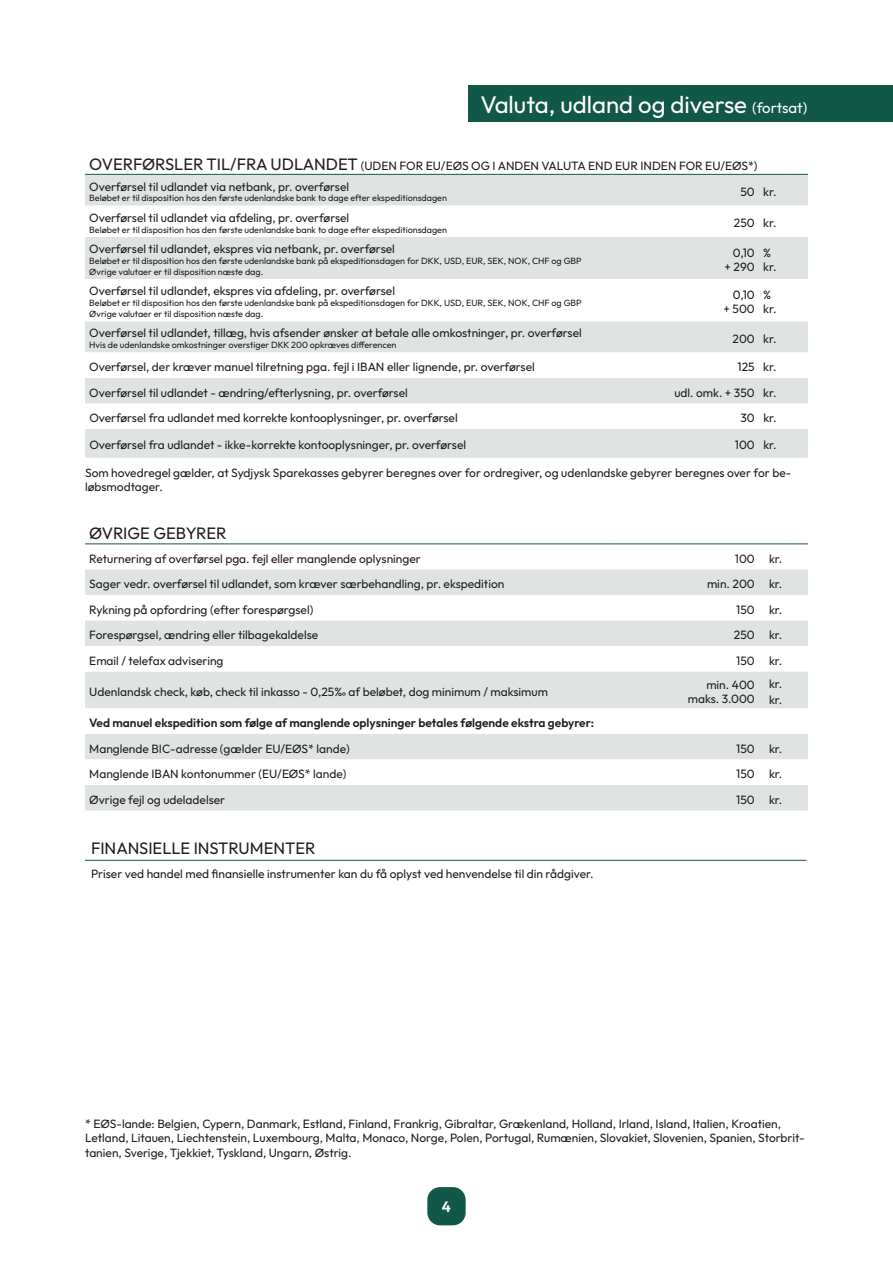
<style>
.page{position:relative;width:893px;height:1263px;background:#fff}
.page>*{position:absolute;margin:0;border:0;box-sizing:border-box;transform-origin:0 0}
.t1{font:24px "Outfit";color:#fff}
.t2{font:16.5px "Outfit";color:#231f20}
.t3{font:600 15px "Outfit";color:#fff}
.t4{font:12px/14.4px "Outfit";color:#231f20}
.t5{font:600 12px "Outfit";color:#231f20}
.t6{font:9px/10.8px "Outfit";color:#231f20}
.s1{font-size:15px}
.s2{font-size:16.5px}
</style>
<div class="page">
<div style="left:85px;top:569px;width:723px;height:241px;background:#dfe4e2"></div>
<svg style="left:85px;top:595px;width:723px;height:190px"></svg>
<hr style="left:85px;top:543px;width:525px;height:1px;background:#115848">
<hr style="left:610px;top:543px;width:149px;height:1px;background:#115848">
<svg style="left:759px;top:543px;width:49px;height:1px"></svg>
<div style="left:468px;top:85px;width:424px;height:37px;background:#115848"></div>
<div style="left:427px;top:1187px;width:39px;height:38px;background:#115848;border-radius:13px"></div>
<div style="left:85px;top:175px;width:723px;height:283px;background:#dfe4e2"></div>
<svg style="left:85px;top:206px;width:723px;height:223px"></svg>
<hr style="left:85px;top:174px;width:525px;height:1px;background:#115848">
<hr style="left:610px;top:174px;width:149px;height:1px;background:#115848">
<svg style="left:759px;top:174px;width:49px;height:1px"></svg>
<hr style="left:85px;top:860px;width:721px;height:1px;background:#115848">
<h1 class="t1" style="left:480px;top:90px;width:328px">Valuta, udland og diverse <span class="s1">(fortsat)</span></h1>
<p class="t4" style="left:89px;top:156px;width:670px;line-height:20.7px"><span class="s2">OVERFØRSLER TIL/FRA UDLANDET</span> (UDEN FOR EU/EØS OG I ANDEN VALUTA END EUR INDEN FOR EU/EØS*)<br>Overførsel til udlandet via netbank, pr. overførsel</p>
<p class="t6" style="left:89px;top:193px;width:359px">Beløbet er til disposition hos den første udenlandske bank to dage efter ekspeditionsdagen</p>
<p class="t4" style="left:740px;top:185px;width:38px">50 kr.</p>
<p class="t4" style="left:89px;top:211px;width:261px">Overførsel til udlandet via afdeling, pr. overførsel</p>
<p class="t6" style="left:89px;top:224px;width:359px">Beløbet er til disposition hos den første udenlandske bank to dage efter ekspeditionsdagen</p>
<p class="t4" style="left:734px;top:216px;width:44px">250 kr.</p>
<p class="t4" style="left:89px;top:242px;width:307px">Overførsel til udlandet, ekspres via netbank, pr. overførsel</p>
<p class="t6" style="left:89px;top:256px;width:494px">Beløbet er til disposition hos den første udenlandske bank på ekspeditionsdagen for DKK, USD, EUR, SEK, NOK, CHF og GBP<br>Øvrige valutaer er til disposition næste dag.</p>
<p class="t4" style="left:725px;top:246px;width:32px;text-align:right">0,10 + 290</p>
<p class="t4" style="left:763px;top:246px;width:15px">% kr.</p>
<p class="t4" style="left:89px;top:284px;width:307px">Overførsel til udlandet, ekspres via afdeling, pr. overførsel</p>
<p class="t6" style="left:89px;top:298px;width:494px">Beløbet er til disposition hos den første udenlandske bank på ekspeditionsdagen for DKK, USD, EUR, SEK, NOK, CHF og GBP<br>Øvrige valutaer er til disposition næste dag.</p>
<p class="t4" style="left:723px;top:288px;width:33px;text-align:right">0,10 + 500</p>
<p class="t4" style="left:763px;top:288px;width:15px">% kr.</p>
<p class="t4" style="left:89px;top:326px;width:494px">Overførsel til udlandet, tillæg, hvis afsender ønsker at betale alle omkostninger, pr. overførsel</p>
<p class="t6" style="left:89px;top:340px;width:309px">Hvis de udenlandske omkostninger overstiger DKK 200 opkræves differencen</p>
<p class="t4" style="left:732px;top:332px;width:46px">200 kr.</p>
<p class="t4" style="left:89px;top:360px;width:447px">Overførsel, der kræver manuel tilretning pga. fejl i IBAN eller lignende, pr. overførsel</p>
<p class="t4" style="left:738px;top:360px;width:41px">125 kr.</p>
<p class="t4" style="left:89px;top:386px;width:320px">Overførsel til udlandet - ændring/efterlysning, pr. overførsel</p>
<p class="t4" style="left:674px;top:386px;width:104px">udl. omk. + 350 kr.</p>
<p class="t4" style="left:89px;top:411px;width:370px">Overførsel fra udlandet med korrekte kontooplysninger, pr. overførsel</p>
<p class="t4" style="left:740px;top:411px;width:38px">30 kr.</p>
<p class="t4" style="left:89px;top:438px;width:378px">Overførsel fra udlandet - ikke-korrekte kontooplysninger, pr. overførsel</p>
<p class="t4" style="left:735px;top:438px;width:43px">100 kr.</p>
<p class="t4" style="left:85px;top:466px;width:708px">Som hovedregel gælder, at Sydjysk Sparekasses gebyrer beregnes over for ordregiver, og udenlandske gebyrer beregnes over for be&shy;løbsmodtager.</p>
<h2 class="t2" style="left:89px;top:523px;width:139px">ØVRIGE GEBYRER</h2>
<p class="t4" style="left:89px;top:551px;width:333px">Returnering af overførsel pga. fejl eller manglende oplysninger</p>
<p class="t4" style="left:735px;top:551px;width:49px">100 kr.</p>
<p class="t4" style="left:89px;top:577px;width:417px">Sager vedr. overførsel til udlandet, som kræver særbehandling, pr. ekspedition</p>
<p class="t4" style="left:707px;top:577px;width:77px">min. 200 kr.</p>
<p class="t4" style="left:89px;top:602px;width:225px">Rykning på opfordring (efter forespørgsel)</p>
<p class="t4" style="left:736px;top:602px;width:48px">150 kr.</p>
<p class="t4" style="left:89px;top:628px;width:230px">Forespørgsel, ændring eller tilbagekaldelse</p>
<p class="t4" style="left:734px;top:628px;width:50px">250 kr.</p>
<p class="t4" style="left:89px;top:654px;width:136px">Email / telefax advisering</p>
<p class="t4" style="left:736px;top:654px;width:48px">150 kr.</p>
<p class="t4" style="left:89px;top:685px;width:460px">Udenlandsk check, køb, check til inkasso - 0,25%<sub>º</sub> af beløbet, dog minimum / maksimum</p>
<p class="t4" style="left:688px;top:678px;width:68px;text-align:right">min. 400 maks. 3.000</p>
<p class="t4" style="left:769px;top:675px;width:15px;line-height:16.5px">kr. kr.</p>
<p class="t5" style="left:89px;top:715px;width:507px">Ved manuel ekspedition som følge af manglende oplysninger betales følgende ekstra gebyrer:</p>
<p class="t4" style="left:89px;top:742px;width:262px">Manglende BIC-adresse (gælder EU/EØS* lande)</p>
<p class="t4" style="left:736px;top:742px;width:48px">150 kr.</p>
<p class="t4" style="left:89px;top:767px;width:259px">Manglende IBAN kontonummer (EU/EØS* lande)</p>
<p class="t4" style="left:736px;top:767px;width:48px">150 kr.</p>
<p class="t4" style="left:89px;top:793px;width:138px">Øvrige fejl og udeladelser</p>
<p class="t4" style="left:736px;top:793px;width:48px">150 kr.</p>
<h2 class="t2" style="left:91px;top:838px;width:226px">FINANSIELLE INSTRUMENTER</h2>
<p class="t4" style="left:91px;top:867px;width:504px">Priser ved handel med finansielle instrumenter kan du få oplyst ved henvendelse til din rådgiver.</p>
<p class="t4" style="left:85px;top:1117px;width:721px">* EØS-lande: Belgien, Cypern, Danmark, Estland, Finland, Frankrig, Gibraltar, Grækenland, Holland, Irland, Island, Italien, Kroatien,<br>Letland, Litauen, Liechtenstein, Luxembourg, Malta, Monaco, Norge, Polen, Portugal, Rumænien, Slovakiet, Slovenien, Spanien, Storbrit&shy;tanien, Sverige, Tjekkiet, Tyskland, Ungarn, Østrig.</p>
<p class="t3" style="left:442px;top:1197px;width:11px">4</p>
</div>
